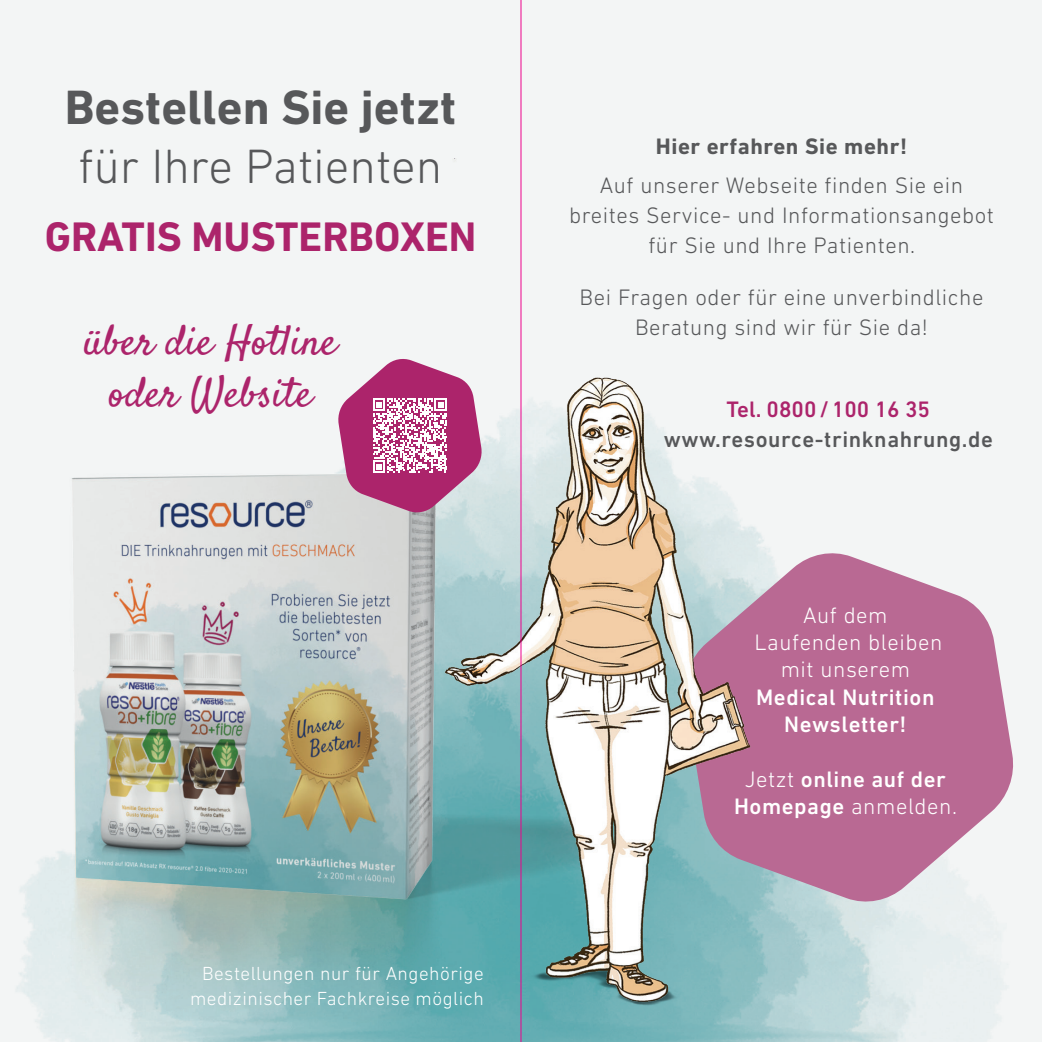
<style>
.page{position:relative;width:1042px;height:1042px;background:#f3f5f5}
.page>*{position:absolute;margin:0;border:0;box-sizing:border-box;transform-origin:0 0}
.t1{font:700 49px "DIN Next LT Pro";color:#57585a}
.t2{font:300 49px "DIN Next LT Pro";color:#57585a}
.t3{font:42px/52px "Satisfy";color:#ac246b;text-align:center}
.t4{font:700 42px "DIN Next LT Pro";color:#ac246b}
.t5{font:300 22.75px/29.8px "DIN Next LT Pro";letter-spacing:.025em;color:#57585a;text-align:center}
.t6{font:500 22.75px/27.3px "DIN Next LT Pro";letter-spacing:.025em;color:#fff;text-align:center}
.t7{font:300 22.75px/27.3px "DIN Next LT Pro";letter-spacing:.025em;color:#fff;text-align:center}
.t8{font:500 22.75px "DIN Next LT Pro";letter-spacing:.025em;color:#57585a}
.t9{font:700 22.75px "DIN Next LT Pro";letter-spacing:.025em;color:#57585a}
.t10{font:500 22.75px "DIN Next LT Pro";color:#ac246b}
.t11{font:300 19.25px/24.5px "DIN Next LT Pro";letter-spacing:.025em;color:#fff;text-align:right}
.s1{font-weight:300}
</style>
<div class="page">
<img style="left:603px;top:905px;width:397px;height:137px">
<img style="left:17px;top:158px;width:504px;height:884px">
<svg style="left:337px;top:357px;width:146px;height:157px"></svg>
<svg style="left:773px;top:553px;width:240px;height:352px;fill:#b96993"></svg>
<img style="left:434px;top:364px;width:339px;height:655px">
<hr style="left:521px;top:0;width:1px;height:1042px;background:#ed028c">
<h1 class="t1" style="left:65px;top:78px;width:393px">Bestellen Sie jetzt</h1>
<h1 class="t2" style="left:79px;top:138px;width:365px">für Ihre Patienten</h1>
<h2 class="t4" style="left:45px;top:212px;width:433px">GRATIS MUSTERBOXEN</h2>
<h2 class="t3" style="left:84px;top:318px;width:254px">über die Hotline oder Website</h2>
<p class="t11" style="left:190px;top:961px;width:295px">Bestellungen nur für Angehörige medizinischer Fachkreise möglich</p>
<p class="t9" style="left:656px;top:132px;width:253px">Hier erfahren Sie mehr!</p>
<p class="t5" style="left:569px;top:170px;width:426px">Auf unserer Webseite finden Sie ein breites Service- und Informationsangebot für Sie und Ihre Patienten.</p>
<p class="t5" style="left:579px;top:282px;width:405px">Bei Fragen oder für eine unverbindliche<br>Beratung sind wir für Sie da!</p>
<p class="t10" style="left:726px;top:396px;width:205px">Tel. 0800/100 16 35</p>
<p class="t8" style="left:664px;top:426px;width:331px">www.resource-trinknahrung.de</p>
<p class="t7" style="left:754px;top:601px;width:189px">Auf dem<br>Laufenden bleiben mit unserem</p>
<p class="t6" style="left:756px;top:683px;width:180px">Medical Nutrition<br>Newsletter!</p>
<p class="t6" style="left:734px;top:765px;width:224px"><span class="s1">Jetzt</span> online auf der<br>Homepage <span class="s1">anmelden.</span></p>
</div>
